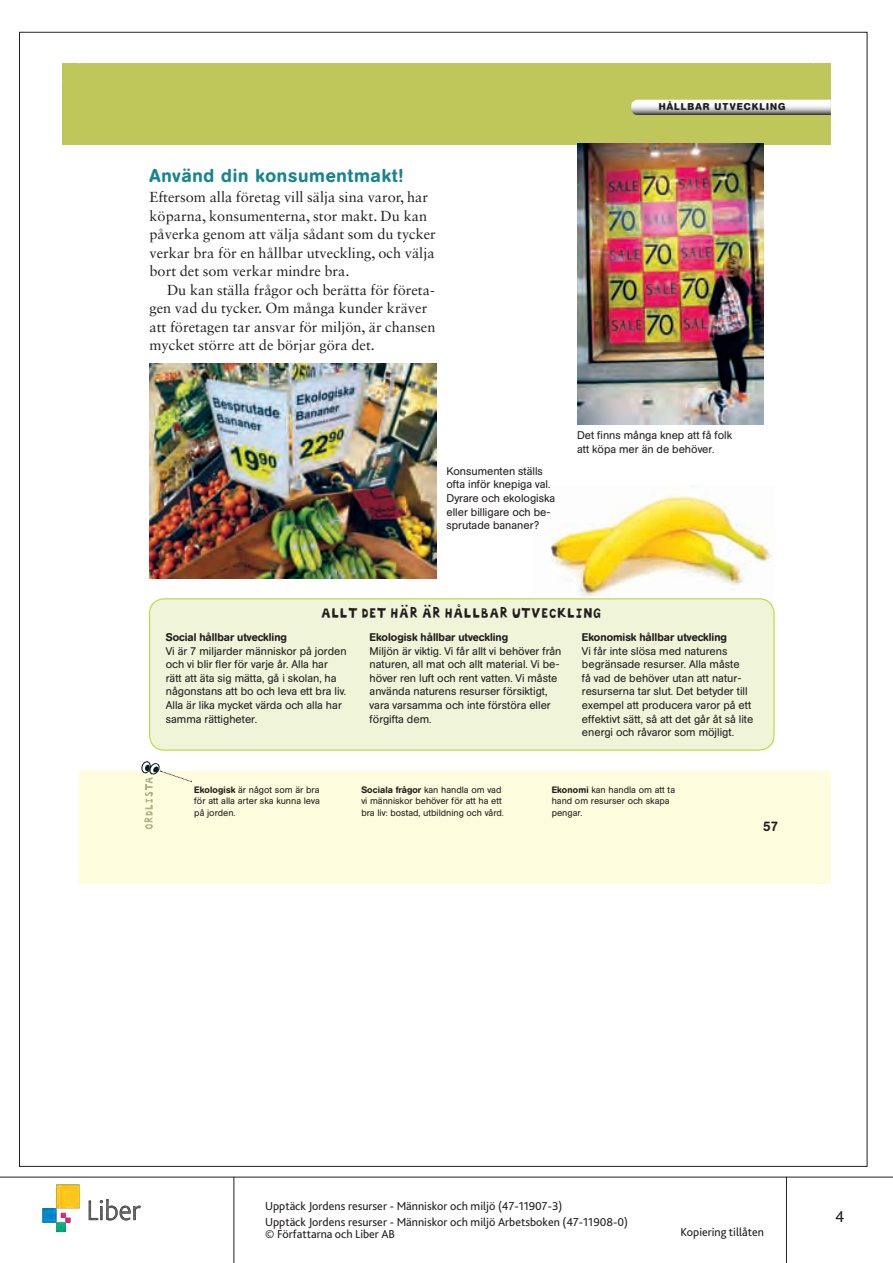
<style>
.page{position:relative;width:893px;height:1263px;background:#fff}
.page>*{position:absolute;margin:0;border:0;box-sizing:border-box;transform-origin:0 0}
.t1{font:500 18.45px "AG Book Rounded";letter-spacing:.04em;color:#18868c}
.t2{font:16.5px "Bliss 2";color:#231f20}
.t3{font:14.85px "Bokka Solid";letter-spacing:-.05em;color:#231f20}
.t4{font:14.55px/18.5px "Sabon LT Std";color:#231f20}
.t5{font:500 13.5px "AG Book Rounded";color:#231f20}
.t6{font:12px/15.3px "Bliss 2";color:#231f20}
.t7{font:11.1px/13.5px "AG Book Rounded";color:#231f20}
.t8{font:500 11.1px "AG Book Rounded";color:#231f20}
.t9{font:700 9.9px "AG Book Rounded";letter-spacing:.11em;color:#231f20}
.t10{font:9.3px/11.1px "AG Book Rounded";color:#231f20}
.s1{font-weight:500}
</style>
<div class="page">
<hr style="left:0;top:1177px;width:893px;height:1px;background:#231f20">
<hr style="left:234px;top:1177px;width:1px;height:86px;background:#231f20">
<hr style="left:786px;top:1177px;width:1px;height:86px;background:#231f20">
<img style="left:42px;top:1184px;width:99px;height:49px">
<div style="left:62px;top:63px;width:769px;height:81px;background:#bfc75a"></div>
<svg style="left:631px;top:100px;width:200px;height:15px"></svg>
<div style="left:80px;top:771px;width:751px;height:113px;background:#fdfcdd"></div>
<svg style="left:141px;top:761px;width:51px;height:68px"></svg>
<img style="left:550px;top:486px;width:222px;height:118px">
<div style="left:150px;top:599px;width:624px;height:151px;background:#f0f5d9;border-radius:15px"></div>
<div style="left:149px;top:598px;width:626px;height:153px;border:1px solid #c4d84b;border-radius:15px"></div>
<img style="left:577px;top:144px;width:187px;height:281px">
<img style="left:150px;top:364px;width:286px;height:215px">
<div style="left:440px;top:47px;width:13px;height:14px;border:2px solid #fff;border-radius:50%"></div>
<div style="left:442px;top:50px;width:9px;height:9px;border:2px solid #fff;border-radius:50%"></div>
<svg style="left:440px;top:53px;width:13px;height:2px"></svg>
<div style="left:442px;top:889px;width:9px;height:9px;border:2px solid #fff;border-radius:50%"></div>
<div style="left:48px;top:469px;width:9px;height:9px;border:2px solid #fff;border-radius:50%"></div>
<div style="left:835px;top:469px;width:9px;height:9px;border:2px solid #fff;border-radius:50%"></div>
<h1 class="t1" style="left:150px;top:165px;width:255px">Använd din konsumentmakt!</h1>
<h3 class="t4" style="left:150px;top:188px;width:288px">Eftersom alla företag vill sälja sina varor, har köparna, konsumenterna, stor makt. Du kan påverka genom att välja sådant som du tycker verkar bra för en hållbar utveckling, och välja bort det som verkar mindre bra.</h3>
<h3 class="t4" style="left:150px;top:280px;width:287px;text-indent:17px">Du kan ställa frågor och berätta för företa&shy;gen vad du tycker. Om många kunder kräver att företagen tar ansvar för miljön, är chansen mycket större att de börjar göra det.</h3>
<p class="t9" style="left:659px;top:101px;width:128px">HÅLLBAR UTVECKLING</p>
<p class="t7" style="left:446px;top:464px;width:110px">Konsumenten ställs ofta inför knepiga val.<br>Dyrare och ekologiska eller billigare och be&shy;sprutade bananer?</p>
<p class="t7" style="left:577px;top:429px;width:156px">Det finns många knep att få folk att köpa mer än de behöver.</p>
<h3 class="t3" style="left:321px;top:603px;width:283px">ALLT DET HÄR ÄR HÅLLBAR UTVECKLING</h3>
<p class="t8" style="left:370px;top:631px;width:140px">Ekologisk hållbar utveckling</p>
<p class="t7" style="left:370px;top:644px;width:193px">Miljön är viktig. Vi får allt vi behöver från naturen, all mat och allt material. Vi be&shy;höver ren luft och rent vatten. Vi måste använda naturens resurser försiktigt, vara varsamma och inte förstöra eller förgifta dem.</p>
<p class="t8" style="left:166px;top:631px;width:123px">Social hållbar utveckling</p>
<p class="t7" style="left:166px;top:644px;width:182px">Vi är 7 miljarder människor på jorden och vi blir fler för varje år. Alla har rätt att äta sig mätta, gå i skolan, ha någonstans att bo och leva ett bra liv.<br>Alla är lika mycket värda och alla har samma rättigheter.</p>
<p class="t8" style="left:582px;top:631px;width:147px">Ekonomisk hållbar utveckling</p>
<p class="t7" style="left:582px;top:644px;width:173px">Vi får inte slösa med naturens begränsade resurser. Alla måste<br>få vad de behöver utan att natur&shy;resurserna tar slut. Det betyder till exempel att producera varor på ett effektivt sätt, så att det går åt så lite energi och råvaror som möjligt.</p>
<p class="t10" style="left:361px;top:785px;width:144px"><span class="s1">Sociala frågor</span> kan handla om vad vi människor behöver för att ha ett bra liv: bostad, utbildning och vård.</p>
<p class="t10" style="left:194px;top:785px;width:127px;text-align:justify"><span class="s1">Ekologisk</span> är något som är bra för att alla arter ska kunna leva på jorden.</p>
<p class="t10" style="left:552px;top:785px;width:125px"><span class="s1">Ekonomi</span> kan handla om att ta hand om resurser och skapa pengar.</p>
<p class="t5" style="left:763px;top:819px;width:17px">57</p>
<p class="t6" style="left:265px;top:1198px;width:364px">Upptäck Jordens resurser - Människor och miljö (47-11907-3)<br>Upptäck Jordens resurser - Människor och miljö Arbetsboken (47-11908-0)</p>
<p class="t6" style="left:265px;top:1225px;width:131px">© Författarna och Liber AB</p>
<p class="t6" style="left:681px;top:1224px;width:85px">Kopiering tillåten</p>
<h2 class="t2" style="left:835px;top:1207px;width:11px">4</h2>
</div>
